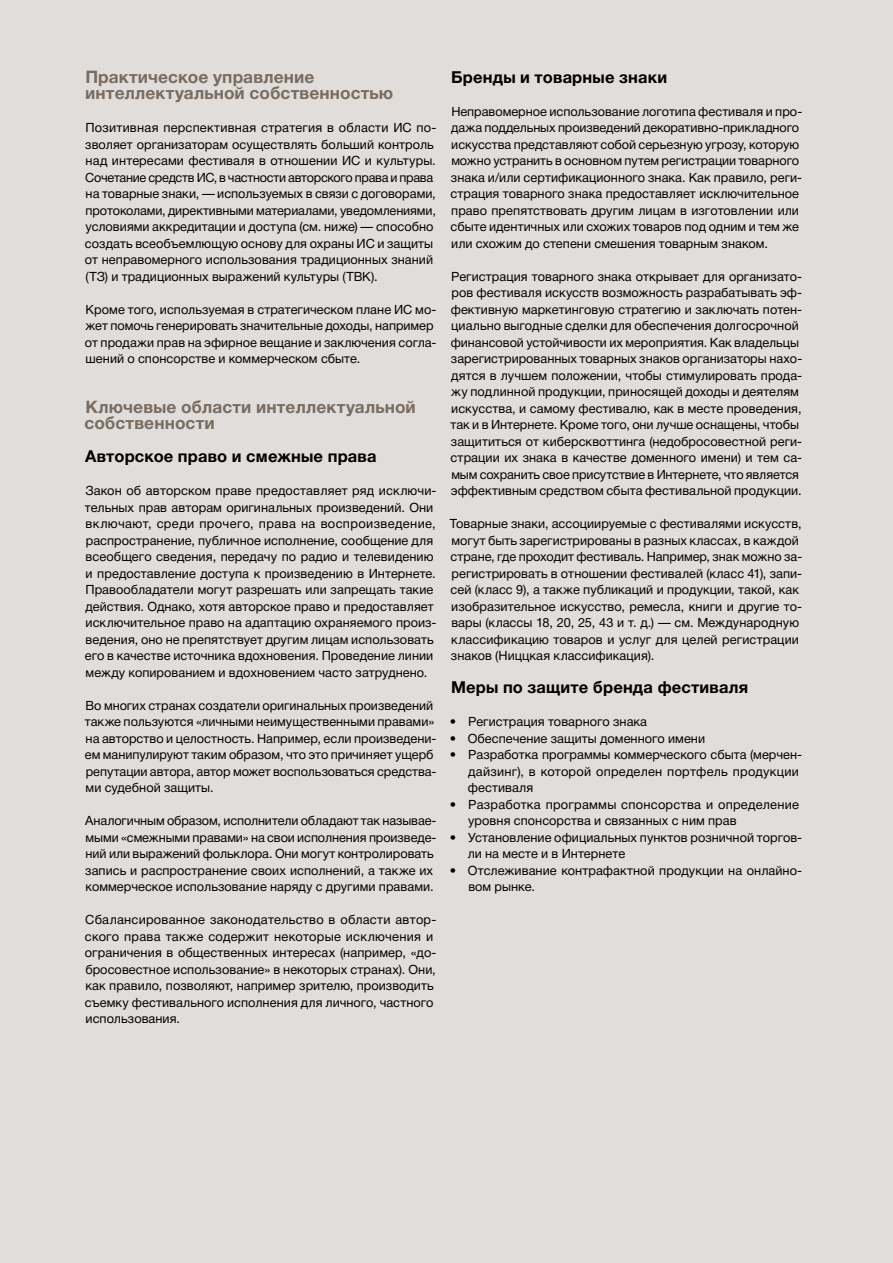
<style>
.page{position:relative;width:893px;height:1263px;background:#e1ddda}
.page>*{position:absolute;margin:0;border:0;box-sizing:border-box;transform-origin:0 0}
.TITLE_2{font:700 17.25px/16.5px "Helvetica Neue LTCYR";letter-spacing:.005em;color:#796c61}
.TITRE_3{font:700 16.5px "Helvetica Neue LTCYR";letter-spacing:.01em;color:#000}
.courant_ru{font:12.75px/16.5px "Helvetica Neue LTCYR";letter-spacing:.005em;color:#000}
</style>
<div class="page">
<p class="TITLE_2" style="left:85px;top:68px;width:310px">Практическое управление интеллектуальной собственностью</p>
<p class="courant_ru" style="left:85px;top:119px;width:353px">Позитивная перспективная стратегия в области ИС по&shy;зволяет организаторам осуществлять больший контроль над интересами фестиваля в отношении ИС и культуры.<br>Сочетание средств ИС, в частности авторского права и права на товарные знаки, — используемых в связи с договорами, протоколами, директивными материалами, уведомлениями, условиями аккредитации и доступа (см. ниже) — способно создать всеобъемлющую основу для охраны ИС и защиты от неправомерного использования традиционных знаний (ТЗ) и традиционных выражений культуры (ТВК).</p>
<p class="courant_ru" style="left:85px;top:301px;width:353px">Кроме того, используемая в стратегическом плане ИС мо&shy;жет помочь генерировать значительные доходы, например от продажи прав на эфирное вещание и заключения согла&shy;шений о спонсорстве и коммерческом сбыте.</p>
<p class="TITLE_2" style="left:85px;top:398px;width:333px">Ключевые области интеллектуальной собственности</p>
<p class="TITRE_3" style="left:85px;top:447px;width:293px">Авторское право и смежные права</p>
<p class="courant_ru" style="left:85px;top:482px;width:353px">Закон об авторском праве предоставляет ряд исключи&shy;тельных прав авторам оригинальных произведений. Они включают, среди прочего, права на воспроизведение, распространение, публичное исполнение, сообщение для всеобщего сведения, передачу по радио и телевидению и предоставление доступа к произведению в Интернете.<br>Правообладатели могут разрешать или запрещать такие действия. Однако, хотя авторское право и предоставляет исключительное право на адаптацию охраняемого произ&shy;ведения, оно не препятствует другим лицам использовать его в качестве источника вдохновения. Проведение линии между копированием и вдохновением часто затруднено.</p>
<p class="courant_ru" style="left:85px;top:697px;width:353px">Во многих странах создатели оригинальных произведений также пользуются «личными неимущественными правами» на авторство и целостность. Например, если произведени&shy;ем манипулируют таким образом, что это причиняет ущерб репутации автора, автор может воспользоваться средства&shy;ми судебной защиты.</p>
<p class="courant_ru" style="left:85px;top:812px;width:353px">Аналогичным образом, исполнители обладают так называе&shy;мыми «смежными правами» на свои исполнения произведе&shy;ний или выражений фольклора. Они могут контролировать запись и распространение своих исполнений, а также их коммерческое использование наряду с другими правами.</p>
<p class="courant_ru" style="left:85px;top:911px;width:353px">Сбалансированное законодательство в области автор&shy;ского права также содержит некоторые исключения и ограничения в общественных интересах (например, «до&shy;бросовестное использование» в некоторых странах). Они, как правило, позволяют, например зрителю, производить съемку фестивального исполнения для личного, частного использования.</p>
<p class="TITRE_3" style="left:451px;top:68px;width:218px">Бренды и товарные знаки</p>
<p class="courant_ru" style="left:451px;top:103px;width:353px">Неправомерное использование логотипа фестиваля и про&shy;дажа поддельных произведений декоративно-прикладного искусства представляют собой серьезную угрозу, которую можно устранить в основном путем регистрации товарного знака и/или сертификационного знака. Как правило, реги&shy;страция товарного знака предоставляет исключительное право препятствовать другим лицам в изготовлении или сбыте идентичных или схожих товаров под одним и тем же или схожим до степени смешения товарным знаком.</p>
<p class="courant_ru" style="left:451px;top:268px;width:353px">Регистрация товарного знака открывает для организато&shy;ров фестиваля искусств возможность разрабатывать эф&shy;фективную маркетинговую стратегию и заключать потен&shy;циально выгодные сделки для обеспечения долгосрочной финансовой устойчивости их мероприятия. Как владельцы зарегистрированных товарных знаков организаторы нахо&shy;дятся в лучшем положении, чтобы стимулировать прода&shy;жу подлинной продукции, приносящей доходы и деятелям искусства, и самому фестивалю, как в месте проведения, так и в Интернете. Кроме того, они лучше оснащены, чтобы защититься от киберсквоттинга (недобросовестной реги&shy;страции их знака в качестве доменного имени) и тем са&shy;мым сохранить свое присутствие в Интернете, что является эффективным средством сбыта фестивальной продукции.</p>
<p class="courant_ru" style="left:450px;top:515px;width:354px">Товарные знаки, ассоциируемые с фестивалями искусств, могут быть зарегистрированы в разных классах, в каждой стране, где проходит фестиваль. Например, знак можно за&shy;регистрировать в отношении фестивалей (класс 41), запи&shy;сей (класс 9), а также публикаций и продукции, такой, как изобразительное искусство, ремесла, книги и другие то&shy;вары (классы 18, 20, 25, 43 и т. д.) — см. Международную классификацию товаров и услуг для целей регистрации знаков (Ниццкая классификация).</p>
<p class="TITRE_3" style="left:451px;top:678px;width:299px">Меры по защите бренда фестиваля</p>
<p class="courant_ru" style="left:450px;top:713px;width:199px">• Регистрация товарного знака</p>
<p class="courant_ru" style="left:450px;top:730px;width:257px">• Обеспечение защиты доменного имени</p>
<p class="courant_ru" style="left:468px;top:746px;width:336px;text-indent:-18px">• Разработка программы коммерческого сбыта (мерчен&shy;дайзинг), в которой определен портфель продукции фестиваля</p>
<p class="courant_ru" style="left:468px;top:796px;width:332px;text-indent:-18px">• Разработка программы спонсорства и определение уровня спонсорства и связанных с ним прав</p>
<p class="courant_ru" style="left:468px;top:829px;width:336px;text-indent:-18px">• Установление официальных пунктов розничной торгов&shy;ли на месте и в Интернете</p>
<p class="courant_ru" style="left:468px;top:862px;width:335px;text-indent:-19px">• Отслеживание контрафактной продукции на онлайно&shy;вом рынке.</p>
</div>
